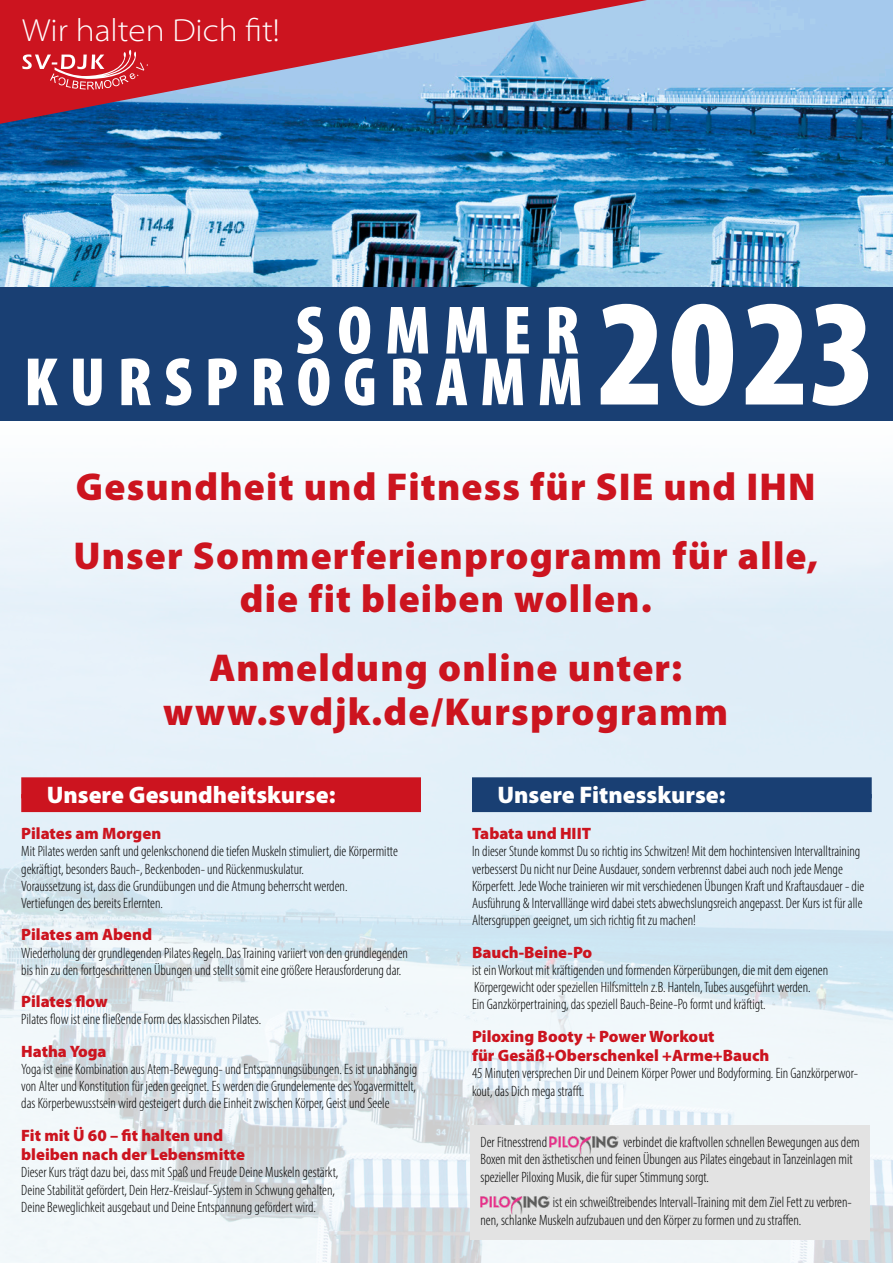
<style>
.page{position:relative;width:893px;height:1263px;background:#fff}
.page>*{position:absolute;margin:0;border:0;box-sizing:border-box;transform-origin:0 0}
.t1{font:900 condensed 69px "Myriad Pro";letter-spacing:.18em;color:#fff}
.t2{font:900 39px/69px "Myriad Pro";letter-spacing:.03em;color:#cc141f}
.t3{font:300 semi-expanded 32.1px "Myriad Pro";color:#fff}
.t4{font:900 24px "Myriad Pro";color:#fff}
.t5{font:900 16.5px/19.5px "Myriad Pro";color:#cc141f}
.t6{font:300 condensed 15px/17.2px "Myriad Pro";color:#000}
.s1{font-size:153px}
</style>
<div class="page">
<img style="left:0;top:482px;width:893px;height:781px">
<div style="left:470px;top:1125px;width:400px;height:114px;background:#e3e3e3"></div>
<img style="left:0;top:0;width:893px;height:288px">
<div style="left:0;top:288px;width:893px;height:133px;background:#193f73"></div>
<svg style="left:0;top:0;width:647px;height:210px;background:#6c6d95"></svg>
<svg style="left:22px;top:50px;width:126px;height:40px;background:#d5414a"></svg>
<div style="left:21px;top:777px;width:400px;height:21px;background:#cc141f"></div>
<div style="left:21px;top:794px;width:400px;height:18px;background:#cc141f"></div>
<div style="left:472px;top:777px;width:400px;height:21px;background:#193f73"></div>
<div style="left:472px;top:794px;width:400px;height:18px;background:#193f73"></div>
<img style="left:549px;top:1136px;width:70px;height:19px">
<img style="left:480px;top:1196px;width:70px;height:19px">
<h3 class="t3" style="left:22px;top:12px;width:259px">Wir halten Dich fit!</h3>
<h1 class="t1" style="left:24px;top:338px;width:854px">KURSPROGRAMM<span class="s1">2023</span></h1>
<h1 class="t1" style="left:296px;top:286px;width:285px">SOMMER</h1>
<h2 class="t2" style="left:73px;top:452px;width:746px">Gesundheit und Fitness für SIE und IHN<br>Unser Sommerferienprogramm für alle,</h2>
<h2 class="t2" style="left:209px;top:565px;width:474px;text-align:center">die fit bleiben wollen.<br>Anmeldung online unter:</h2>
<h2 class="t2" style="left:163px;top:677px;width:567px">www.svdjk.de/Kursprogramm</h2>
<h3 class="t4" style="left:47px;top:781px;width:290px">Unsere Gesundheitskurse:</h3>
<p class="t5" style="left:21px;top:824px;width:142px">Pilates am Morgen</p>
<p class="t6" style="left:21px;top:843px;width:378px">Mit Pilates werden sanft und gelenkschonend die tiefen Muskeln stimuliert, die Körpermitte gekräftigt, besonders Bauch-, Beckenboden- und Rückenmuskulatur.<br>Voraussetzung ist, dass die Grundübungen und die Atmung beherrscht werden.<br>Vertiefungen des bereits Erlernten.</p>
<p class="t5" style="left:21px;top:925px;width:132px">Pilates am Abend</p>
<p class="t6" style="left:21px;top:944px;width:388px">Wiederholung der grundlegenden Pilates Regeln. Das Training variiert von den grundlegenden bis hin zu den fortgeschrittenen Übungen und stellt somit eine größere Herausforderung dar.</p>
<p class="t5" style="left:21px;top:992px;width:88px">Pilates flow</p>
<p class="t6" style="left:21px;top:1011px;width:241px">Pilates flow ist eine fließende Form des klassischen Pilates.</p>
<p class="t5" style="left:21px;top:1041px;width:87px">Hatha Yoga</p>
<p class="t6" style="left:21px;top:1060px;width:397px;text-align:justify">Yoga ist eine Kombination aus Atem-Bewegung- und Entspannungsübungen. Es ist unabhängig von Alter und Konstitution für jeden geeignet. Es werden die Grundelemente des Yogavermittelt, das Körperbewusstsein wird gesteigert durch die Einheit zwischen Körper, Geist und Seele</p>
<p class="t5" style="left:21px;top:1125px;width:225px">Fit mit Ü 60 – fit halten und bleiben nach der Lebensmitte</p>
<p class="t6" style="left:21px;top:1164px;width:318px">Dieser Kurs trägt dazu bei, dass mit Spaß und Freude Deine Muskeln gestärkt,<br>Deine Stabilität gefördert, Dein Herz-Kreislauf-System in Schwung gehalten,<br>Deine Beweglichkeit ausgebaut und Deine Entspannung gefördert wird.</p>
<h3 class="t4" style="left:497px;top:781px;width:230px">Unsere Fitnesskurse:</h3>
<p class="t5" style="left:472px;top:824px;width:121px">Tabata und HIIT</p>
<p class="t6" style="left:472px;top:843px;width:394px">In dieser Stunde kommst Du so richtig ins Schwitzen! Mit dem hochintensiven Intervalltraining verbesserst Du nicht nur Deine Ausdauer, sondern verbrennst dabei auch noch jede Menge Körperfett. Jede Woche trainieren wir mit verschiedenen Übungen Kraft und Kraftausdauer - die Ausführung &amp; Intervalllänge wird dabei stets abwechslungsreich angepasst. Der Kurs ist für alle Altersgruppen geeignet, um sich richtig fit zu machen!</p>
<p class="t5" style="left:472px;top:942px;width:122px">Bauch-Beine-Po</p>
<p class="t6" style="left:472px;top:961px;width:358px">ist ein Workout mit kräftigenden und formenden Körperübungen, die mit dem eigenen<br>Körpergewicht oder speziellen Hilfsmitteln z.B. Hanteln, Tubes ausgeführt werden.<br>Ein Ganzkörpertraining, das speziell Bauch-Beine-Po formt und kräftigt.</p>
<p class="t5" style="left:472px;top:1026px;width:299px">Piloxing Booty + Power Workout<br>für Gesäß+Oberschenkel +Arme+Bauch</p>
<p class="t6" style="left:472px;top:1065px;width:388px">45 Minuten versprechen Dir und Deinem Körper Power und Bodyforming. Ein Ganzkörperwor&shy;kout, das Dich mega strafft.</p>
<p class="t6" style="left:480px;top:1133px;width:68px">Der Fitnesstrend</p>
<p class="t6" style="left:480px;top:1133px;width:381px;text-indent:143px">verbindet die kraftvollen schnellen Bewegungen aus dem<br>Boxen mit den ästhetischen und feinen Übungen aus Pilates eingebaut in Tanzeinlagen mit spezieller Piloxing Musik, die für super Stimmung sorgt.</p>
<p class="t6" style="left:480px;top:1194px;width:373px;text-indent:72px">ist ein schweißtreibendes Intervall-Training mit dem Ziel Fett zu verbren&shy;nen, schlanke Muskeln aufzubauen und den Körper zu formen und zu straffen.</p>
</div>
